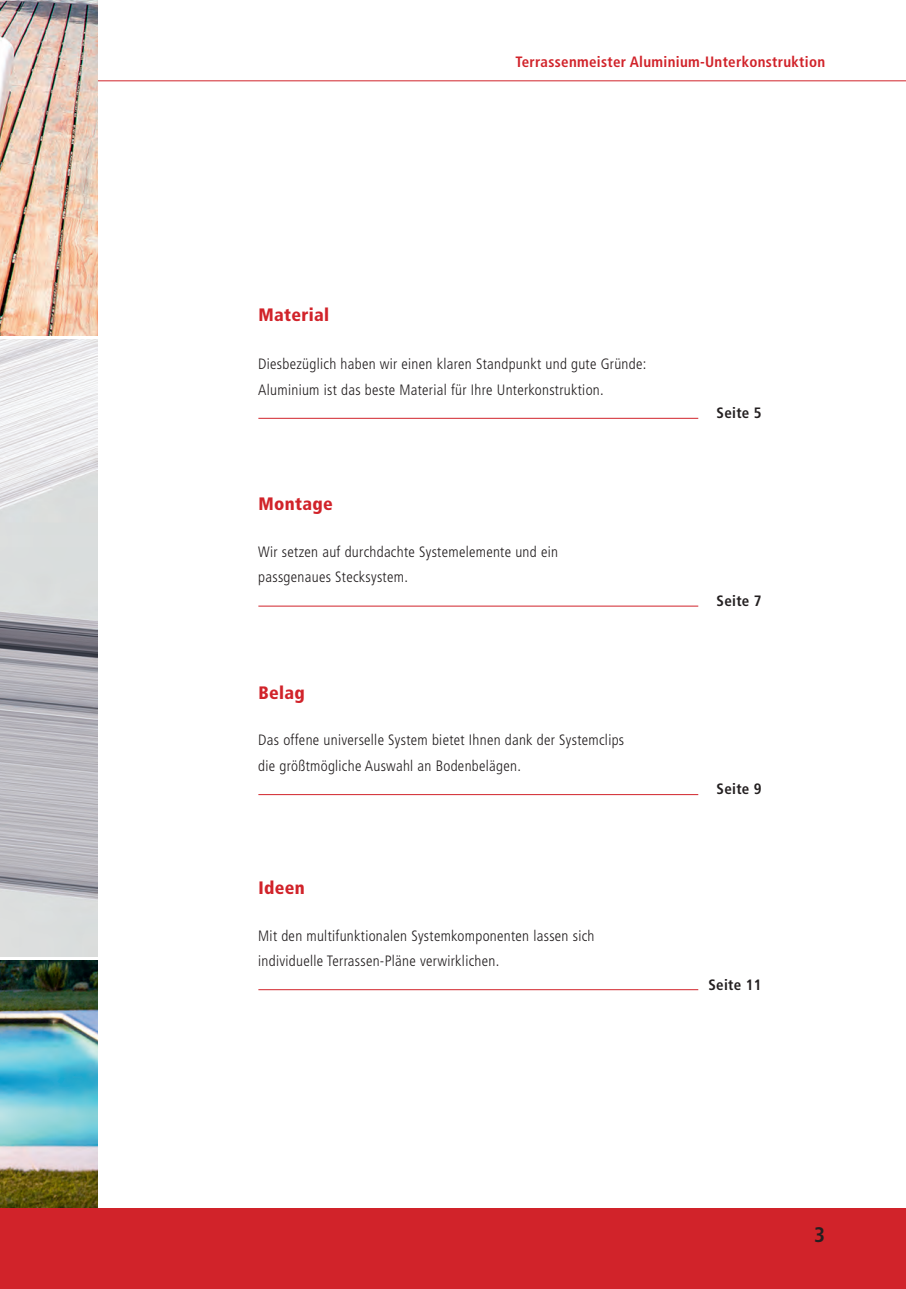
<style>
.page{position:relative;width:906px;height:1289px;background:#fff}
.page>*{position:absolute;margin:0;border:0;box-sizing:border-box;transform-origin:0 0}
.t1{font:700 condensed 21px "Frutiger LT";color:#231f20}
.t2{font:900 condensed 18px "Frutiger LT";letter-spacing:.02em;color:#d1232a}
.t3{font:300 condensed 15px/25.5px "Frutiger LT";letter-spacing:.02em;color:#231f20}
.t4{font:700 condensed 15px "Frutiger LT";letter-spacing:.02em;color:#d1232a}
.t5{font:700 condensed 15px "Frutiger LT";letter-spacing:.02em;color:#231f20}
</style>
<div class="page">
<hr style="left:0;top:80px;width:906px;height:1px;background:#d1232a">
<img style="left:0;top:0;width:98px;height:335px">
<img style="left:0;top:960px;width:98px;height:248px">
<hr style="left:258px;top:418px;width:440px;height:1px;background:#d1232a">
<hr style="left:258px;top:605px;width:440px;height:1px;background:#d1232a">
<hr style="left:258px;top:794px;width:440px;height:1px;background:#d1232a">
<hr style="left:258px;top:989px;width:440px;height:1px;background:#d1232a">
<div style="left:0;top:1208px;width:906px;height:80px;background:#d1232a"></div>
<img style="left:0;top:340px;width:97px;height:616px">
<p class="t2" style="left:258px;top:304px;width:72px">Material</p>
<p class="t4" style="left:515px;top:52px;width:311px">Terrassenmeister Aluminium-Unterkonstruktion</p>
<p class="t3" style="left:258px;top:351px;width:390px">Diesbezüglich haben wir einen klaren Standpunkt und gute Gründe:<br>Aluminium ist das beste Material für Ihre Unterkonstruktion.</p>
<p class="t2" style="left:258px;top:493px;width:76px">Montage</p>
<p class="t3" style="left:258px;top:539px;width:301px">Wir setzen auf durchdachte Systemelemente und ein passgenaues Stecksystem.</p>
<p class="t2" style="left:258px;top:681px;width:48px">Belag</p>
<p class="t3" style="left:258px;top:727px;width:367px">Das offene universelle System bietet Ihnen dank der Systemclips die größtmögliche Auswahl an Bodenbelägen.</p>
<p class="t2" style="left:258px;top:877px;width:48px">Ideen</p>
<p class="t3" style="left:258px;top:923px;width:338px">Mit den multifunktionalen Systemkomponenten lassen sich individuelle Terrassen-Pläne verwirklichen.</p>
<p class="t5" style="left:716px;top:404px;width:47px">Seite 5</p>
<p class="t5" style="left:716px;top:592px;width:47px">Seite 7</p>
<p class="t5" style="left:716px;top:780px;width:47px">Seite 9</p>
<p class="t5" style="left:708px;top:975px;width:55px">Seite 11</p>
<h1 class="t1" style="left:814px;top:1222px;width:12px">3</h1>
</div>
